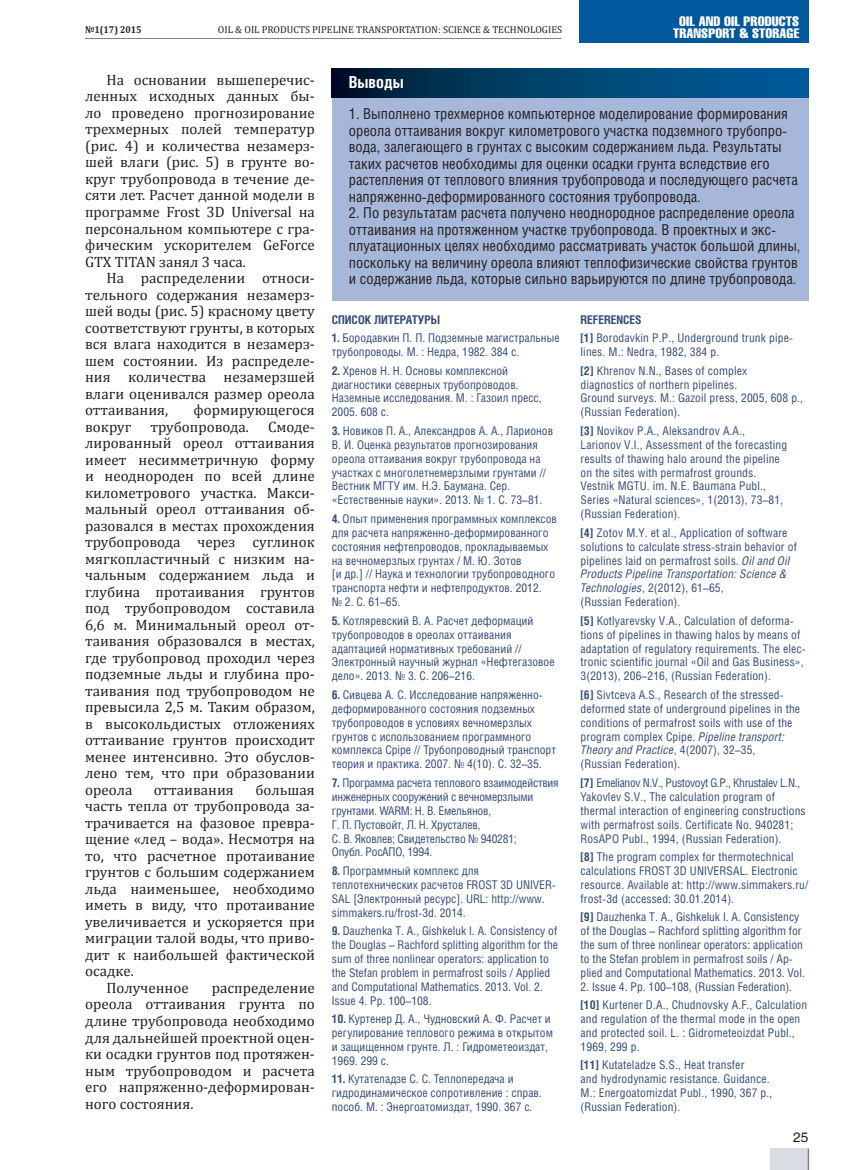
<style>
.page{position:relative;width:851px;height:1170px;background:#fff}
.page>*{position:absolute;margin:0;border:0;box-sizing:border-box;transform-origin:0 0}
.t1{font:700 16.5px "v Helios Cond";color:#fff}
.Cambria_10{font:15px/16.5px "Cambria";color:#231f20;text-align:justify}
.Vinos{font:15px/16.5px "v Helios Cond";color:#231f20}
.t2{font:13.5px/12px "v Helios Compressed";letter-spacing:.01em;color:#fff;text-align:center;scale:1.1 1}
.t3{font:13.5px "v Helios";color:#231f20}
.Literatura{font:12px/14px "v Helios Cond";color:#334b79}
.Literatura-2{font:12px/14px "v Helios Cond";letter-spacing:-.02em;color:#334b79}
.Liter_Zagolovok{font:700 12px "v Helios Cond";color:#334b79}
.Literatura-3{font:700 12px "v Helios Cond";color:#334b79}
.t4{font:10.05px "Cambria";color:#231f20}
.t5{font:700 10.05px "Cambria";color:#231f20;scale:.9 1}
.s1{font-weight:700}
.s2{font-style:italic}
</style>
<div class="page">
<div style="left:578px;top:0;width:230px;height:43px;background:#01589c"></div>
<div style="left:770px;top:1148px;width:38px;height:21px;background:#d9dce3"></div>
<hr style="left:807px;top:1148px;width:2px;height:21px;background:#808285">
<hr style="left:85px;top:38px;width:476px;height:1px;background:#808285">
<div style="left:332px;top:97px;width:476px;height:204px;background:#a6b7d9"></div>
<svg style="left:332px;top:68px;width:476px;height:30px;background:#00406b"></svg>
<p class="t2" style="left:673px;top:14px;width:116px">OIL AND OIL PRODUCTS<br>TRANSPORT &amp; STORAGE</p>
<p class="t5" style="left:85px;top:23px;width:64px">№1(17) 2015</p>
<p class="t4" style="left:218px;top:24px;width:346px">OIL &amp; OIL PRODUCTS PIPELINE TRANSPORTATION: SCIENCE &amp; TECHNOLOGIES</p>
<p class="Cambria_10" style="left:85px;top:71px;width:231px;text-indent:21px">На основании вышеперечис&shy;ленных исходных данных бы&shy;ло проведено прогнозирование трехмерных полей температур (рис. 4) и количества незамерз&shy;шей влаги (рис. 5) в грунте во&shy;круг трубопровода в течение де&shy;сяти лет. Расчет данной модели в программе Frost 3D Universal на персональном компьютере с гра&shy;фическим ускорителем GeForce GTX TITAN занял 3 часа.</p>
<p class="Cambria_10" style="left:85px;top:269px;width:231px;text-indent:21px">На распределении относи&shy;тельного содержания незамерз&shy;шей воды (рис. 5) красному цвету соответствуют грунты, в которых вся влага находится в незамерз&shy;шем состоянии. Из распределе&shy;ния количества незамерзшей влаги оценивался размер ореола оттаивания,</p>
<p class="t1" style="left:349px;top:72px;width:56px">Выводы</p>
<p class="Vinos" style="left:349px;top:105px;width:450px">1. Выполнено трехмерное компьютерное моделирование формирования ореола оттаивания вокруг километрового участка подземного трубопро&shy;вода, залегающего в грунтах с высоким содержанием льда. Результаты таких расчетов необходимы для оценки осадки грунта вследствие его растепления от теплового влияния трубопровода и последующего расчета напряженно-деформированного состояния трубопровода.</p>
<p class="Vinos" style="left:349px;top:204px;width:453px">2. По результатам расчета получено неоднородное распределение ореола оттаивания на протяженном участке трубопровода. В проектных и экс&shy;плуатационных целях необходимо рассматривать участок большой длины, поскольку на величину ореола влияют теплофизические свойства грунтов и содержание льда, которые сильно варьируются по длине трубопровода.</p>
<p class="Liter_Zagolovok" style="left:332px;top:313px;width:110px">СПИСОК ЛИТЕРАТУРЫ</p>
<p class="Literatura" style="left:332px;top:331px;width:229px"><span class="s1">1.</span> Бородавкин П. П. Подземные магистральные трубопроводы. М. : Недра, 1982. 384 с.</p>
<p class="Literatura" style="left:332px;top:363px;width:211px"><span class="s1">2.</span> Хренов Н. Н. Основы комплексной диагностики северных трубопроводов.<br>Наземные исследования. М. : Газоил пресс,<br>2005. 608 с.</p>
<p class="Literatura" style="left:332px;top:423px;width:223px"><span class="s1">3.</span> Новиков П. А., Александров А. А., Ларионов В. И. Оценка результатов прогнозирования ореола оттаивания вокруг трубопровода на участках с многолетнемерзлыми грунтами // Вестник МГТУ им. Н.Э. Баумана. Сер. «Естественные науки». 2013. № 1. С. 73–81.</p>
<p class="Literatura" style="left:332px;top:511px;width:226px"><span class="s1">4.</span> Опыт применения программных комплексов для расчета напряженно-деформированного состояния нефтепроводов, прокладываемых на вечномерзлых грунтах / М. Ю. Зотов<br>[и др.] // Наука и технологии трубопроводного транспорта нефти и нефтепродуктов. 2012.<br>№ 2. С. 61–65.</p>
<p class="Literatura" style="left:332px;top:613px;width:224px"><span class="s1">5.</span> Котляревский В. А. Расчет деформаций трубопроводов в ореолах оттаивания адаптацией нормативных требований // Электронный научный журнал «Нефтегазовое дело». 2013. № 3. С. 206–216.</p>
<p class="Literatura" style="left:332px;top:687px;width:225px"><span class="s1">6.</span> Сивцева А. С. Исследование напряженно&shy;деформированного состояния подземных трубопроводов в условиях вечномерзлых грунтов с использованием программного комплекса Сpipe // Трубопроводный транспорт теория и практика. 2007. № 4(10). С. 32–35.</p>
<p class="Literatura-2" style="left:332px;top:775px;width:228px"><span class="s1">7.</span> Программа расчета теплового взаимодействия инженерных сооружений с вечномерзлыми грунтами. WARM: Н. В. Емельянов,<br>Г. П. Пустовойт, Л. Н. Хрусталев,<br>С. В. Яковлев; Свидетельство № 940281;<br>Опубл. РосАПО, 1994.</p>
<p class="Literatura" style="left:332px;top:863px;width:225px"><span class="s1">8.</span> Программный комплекс для теплотехнических расчетов FROST 3D UNIVER-SAL [Электронный ресурс]. URL: http://www. simmakers.ru/frost-3d. 2014.</p>
<p class="Literatura" style="left:332px;top:923px;width:228px"><span class="s1">9.</span> Dauzhenka T. A., Gishkeluk I. A. Consistency of the Douglas – Rachford splitting algorithm for the sum of three nonlinear operators: application to the Stefan problem in permafrost soils / Applied and Computational Mathematics. 2013. Vol. 2.<br>Issue 4. Pp. 100–108.</p>
<p class="Literatura" style="left:332px;top:1011px;width:222px"><span class="s1">10.</span> Куртенер Д. А., Чудновский А. Ф. Расчет и регулирование теплового режима в открытом и защищенном грунте. Л. : Гидрометеоиздат, 1969. 299 с.</p>
<p class="Literatura" style="left:332px;top:1071px;width:211px"><span class="s1">11.</span> Кутателадзе С. С. Теплопередача и гидродинамическое сопротивление : справ. пособ. М. : Энергоатомиздат, 1990. 367 с.</p>
<p class="Literatura-3" style="left:580px;top:313px;width:62px">REFERENCES</p>
<p class="Literatura" style="left:580px;top:331px;width:214px"><span class="s1">[1]</span> Borodavkin P.P., Underground trunk pipe&shy;lines. M.: Nedra, 1982, 384 p.</p>
<p class="Literatura" style="left:580px;top:363px;width:224px"><span class="s1">[2]</span> Khrenov N.N., Bases of complex diagnostics of northern pipelines.<br>Ground surveys. M.: Gazoil press, 2005, 608 p., (Russian Federation).</p>
<p class="Literatura" style="left:580px;top:423px;width:208px"><span class="s1">[3]</span> Novikov P.A., Aleksandrov A.A., Larionov V.I., Assessment of the forecasting results of thawing halo around the pipeline on the sites with permafrost grounds.<br>Vestnik MGTU. im. N.E. Baumana Publ., Series «Natural sciences», 1(2013), 73–81, (Russian Federation).</p>
<p class="Literatura" style="left:580px;top:525px;width:218px"><span class="s1">[4]</span> Zotov M.Y. et al., Application of software solutions to calculate stress-strain behavior of pipelines laid on permafrost soils. <span class="s2">Oil and Oil Products Pipeline Transportation: Science &amp; Technologies</span>, 2(2012), 61–65,<br>(Russian Federation).</p>
<p class="Literatura" style="left:580px;top:613px;width:227px"><span class="s1">[5]</span> Kotlyarevsky V.A., Calculation of deforma&shy;tions of pipelines in thawing halos by means of adaptation of regulatory requirements. The elec&shy;tronic scientific journal «Oil and Gas Business», 3(2013), 206–216, (Russian Federation).</p>
<p class="Literatura" style="left:580px;top:687px;width:221px"><span class="s1">[6]</span> Sivtceva A.S., Research of the stressed&shy;deformed state of underground pipelines in the conditions of permafrost soils with use of the program complex Cpipe. <span class="s2">Pipeline transport:<br>Theory and Practice</span>, 4(2007), 32–35,<br>(Russian Federation).</p>
<p class="Literatura" style="left:580px;top:775px;width:226px"><span class="s1">[7]</span> Emelianov N.V., Pustovoyt G.P., Khrustalev L.N., Yakovlev S.V., The calculation program of thermal interaction of engineering constructions with permafrost soils. Certificate No. 940281; RosAPO Publ., 1994, (Russian Federation).</p>
<p class="Literatura" style="left:580px;top:849px;width:229px"><span class="s1">[8]</span> The program complex for thermotechnical calculations FROST 3D UNIVERSAL. Electronic resource. Available at: http://www.simmakers.ru/ frost-3d (accessed: 30.01.2014).</p>
<p class="Literatura" style="left:580px;top:909px;width:226px"><span class="s1">[9]</span> Dauzhenka T. A., Gishkeluk I. A. Consistency of the Douglas – Rachford splitting algorithm for the sum of three nonlinear operators: application to the Stefan problem in permafrost soils / Ap&shy;plied and Computational Mathematics. 2013. Vol.</p>
<p class="Literatura" style="left:580px;top:979px;width:213px">2. Issue 4. Pp. 100–108, (Russian Federation).</p>
<p class="Literatura" style="left:580px;top:997px;width:228px"><span class="s1">[10]</span> Kurtener D.A., Chudnovsky A.F., Calculation and regulation of the thermal mode in the open and protected soil. L. : Gidrometeoizdat Publ., 1969, 299 p.</p>
<p class="Literatura" style="left:580px;top:1057px;width:193px"><span class="s1">[11]</span> Kutateladze S.S., Heat transfer<br>and hydrodynamic resistance. Guidance.<br>M.: Energoatomizdat Publ., 1990, 367 p., (Russian Federation).</p>
<p class="Cambria_10" style="left:193px;top:401px;width:123px">формирующегося</p>
<p class="Cambria_10" style="left:85px;top:418px;width:48px">вокруг</p>
<p class="Cambria_10" style="left:150px;top:418px;width:100px">трубопровода.</p>
<p class="Cambria_10" style="left:85px;top:418px;width:231px;text-indent:183px">Смоде&shy;лированный ореол оттаивания имеет несимметричную форму и неоднороден по всей длине километрового участка. Макси&shy;мальный ореол оттаивания об&shy;разовался в местах прохождения трубопровода через суглинок мягкопластичный с низким на&shy;чальным содержанием льда и глубина протаивания грунтов под трубопроводом составила 6,6 м. Минимальный ореол от&shy;таивания образовался в местах, где трубопровод проходил через подземные льды и глубина про&shy;таивания под трубопроводом не превысила 2,5 м. Таким образом, в высокольдистых отложениях оттаивание грунтов происходит менее интенсивно. Это обуслов&shy;лено тем, что при образовании ореола</p>
<p class="Cambria_10" style="left:85px;top:781px;width:231px;text-indent:170px">большая часть тепла от трубопровода за&shy;трачивается на фазовое превра&shy;щение «лед – вода». Несмотря на то, что расчетное протаивание грунтов с большим содержанием льда наименьшее, необходимо иметь в виду, что протаивание увеличивается и ускоряется при миграции талой воды, что приво&shy;дит к наибольшей фактической осадке.</p>
<p class="Cambria_10" style="left:106px;top:979px;width:84px">Полученное</p>
<p class="Cambria_10" style="left:154px;top:781px;width:82px">оттаивания</p>
<p class="Cambria_10" style="left:85px;top:979px;width:231px;text-indent:127px">распределение ореола оттаивания грунта по длине трубопровода необходимо для дальнейшей проектной оцен&shy;ки осадки грунтов под протяжен&shy;ным трубопроводом и расчета его напряженно-деформирован&shy;ного состояния.</p>
<p class="t3" style="left:793px;top:1128px;width:17px">25</p>
</div>
